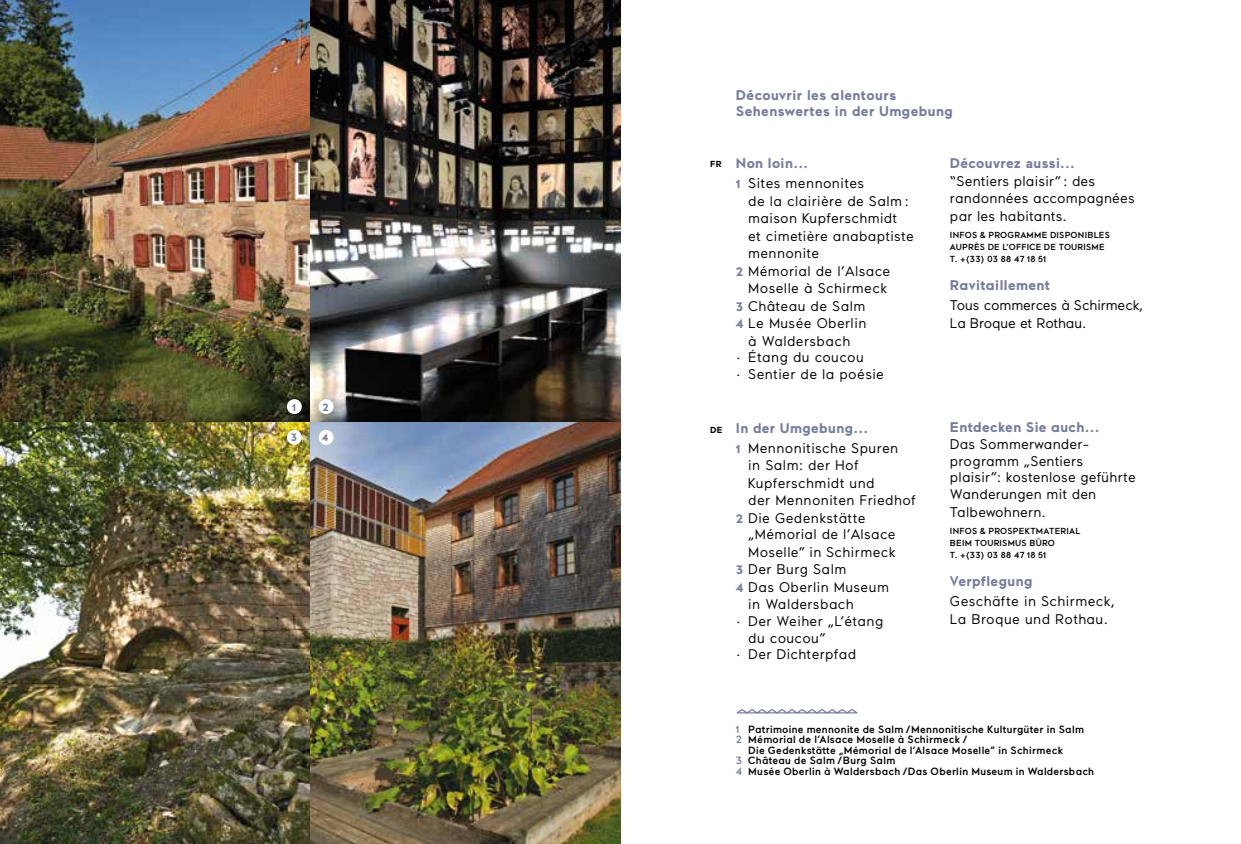
<style>
.page{position:relative;width:1241px;height:844px;background:#fff}
.page>*{position:absolute;margin:0;border:0;box-sizing:border-box;transform-origin:0 0}
.t1{font:14px/16.8px "Maax";letter-spacing:.02em;color:#000}
.t2{font:700 14px/15.8px "Maax";letter-spacing:.025em;color:#777d9d}
.t3{font:14px/17.5px "Maax";letter-spacing:-.01em;color:#000}
.t4{font:500 10.5px "Maax";letter-spacing:.025em;color:#000}
.t5{font:700 10.5px "Maax";color:#777d9d}
.t6{font:500 8.75px/12.2px "Maax";letter-spacing:.025em;color:#000}
.t7{font:700 8.75px "Maax";color:#000}
.s1{font-weight:700;color:#777d9d}
.s2{font-weight:700;font-size:12.25px;color:#777d9d}
.s3{font-weight:700;font-size:8.75px}
.s4{color:#777d9d}
</style>
<div class="page">
<img style="left:0;top:422px;width:310px;height:421px">
<img style="left:0;top:0;width:310px;height:422px">
<img style="left:310px;top:422px;width:310px;height:421px">
<img style="left:310px;top:0;width:310px;height:422px">
<svg style="left:736px;top:709px;width:122px;height:5px"></svg>
<div style="left:287px;top:399px;width:15px;height:15px;background:#fff;border-radius:50%"></div>
<div style="left:287px;top:430px;width:15px;height:14px;background:#fff;border-radius:50%"></div>
<div style="left:318px;top:399px;width:15px;height:15px;background:#fff;border-radius:50%"></div>
<div style="left:318px;top:430px;width:15px;height:14px;background:#fff;border-radius:50%"></div>
<p class="t5" style="left:292px;top:401px;width:6px">1</p>
<p class="t5" style="left:291px;top:432px;width:8px">3</p>
<p class="t5" style="left:322px;top:401px;width:8px">2</p>
<p class="t5" style="left:322px;top:432px;width:8px">4</p>
<p class="t7" style="left:710px;top:159px;width:13px">FR</p>
<p class="t2" style="left:735px;top:87px;width:218px">Découvrir les alentours<br>Sehenswertes in der Umgebung</p>
<p class="t1" style="left:735px;top:153px;width:130px;line-height:19.9px"><span class="s1">Non loin...<br></span><span class="s2">1</span> Sites mennonites</p>
<p class="t1" style="left:748px;top:192px;width:162px">de la clairière de Salm :</p>
<p class="t1" style="left:748px;top:210px;width:151px">maison Kupferschmidt</p>
<p class="t1" style="left:748px;top:227px;width:167px">et cimetière anabaptiste</p>
<p class="t1" style="left:748px;top:245px;width:72px">mennonite</p>
<p class="t1" style="left:735px;top:262px;width:156px"><span class="s2">2</span> Mémorial de l’Alsace</p>
<p class="t1" style="left:748px;top:280px;width:141px">Moselle à Schirmeck</p>
<p class="t1" style="left:735px;top:297px;width:131px"><span class="s2">3</span> Château de Salm</p>
<p class="t1" style="left:735px;top:315px;width:132px"><span class="s2">4</span> Le Musée Oberlin</p>
<p class="t1" style="left:748px;top:332px;width:103px">à Waldersbach</p>
<p class="t1" style="left:735px;top:349px;width:129px">· Étang du coucou</p>
<p class="t1" style="left:735px;top:366px;width:150px">· Sentier de la poésie</p>
<p class="t2" style="left:949px;top:155px;width:126px">Découvrez aussi...</p>
<p class="t1" style="left:949px;top:172px;width:186px;line-height:17.5px">“Sentiers plaisir” : des randonnées accompagnées par les habitants.</p>
<p class="t6" style="left:949px;top:229px;width:161px">INFOS &amp; PROGRAMME DISPONIBLES<br>AUPRÈS DE L’OFFICE DE TOURISME<br>T. +(33) 03 88 47 18 51</p>
<p class="t2" style="left:949px;top:278px;width:101px">Ravitaillement</p>
<p class="t3" style="left:949px;top:297px;width:195px">Tous commerces à Schirmeck,<br>La Broque et Rothau.</p>
<p class="t1" style="left:735px;top:418px;width:164px;line-height:19.9px;text-indent:-26px"><span class="s3">DE</span> <span class="s1">In der Umgebung...<br></span><span class="s2">1</span> Mennonitische Spuren</p>
<p class="t1" style="left:748px;top:457px;width:112px">in Salm: der Hof</p>
<p class="t1" style="left:748px;top:474px;width:128px">Kupferschmidt und</p>
<p class="t1" style="left:748px;top:492px;width:169px">der Mennoniten Friedhof</p>
<p class="t1" style="left:735px;top:509px;width:131px"><span class="s2">2</span> Die Gedenkstätte</p>
<p class="t1" style="left:748px;top:526px;width:149px">„Mémorial de l’Alsace</p>
<p class="t1" style="left:748px;top:543px;width:149px">Moselle” in Schirmeck</p>
<p class="t1" style="left:735px;top:561px;width:112px"><span class="s2">3</span> Der Burg Salm</p>
<p class="t1" style="left:735px;top:578px;width:154px"><span class="s2">4</span> Das Oberlin Museum</p>
<p class="t1" style="left:748px;top:596px;width:107px">in Waldersbach</p>
<p class="t1" style="left:735px;top:612px;width:149px">· Der Weiher „L’étang</p>
<p class="t1" style="left:748px;top:629px;width:79px">du coucou”</p>
<p class="t1" style="left:735px;top:646px;width:122px">· Der Dichterpfad</p>
<p class="t2" style="left:949px;top:420px;width:151px">Entdecken Sie auch...</p>
<p class="t1" style="left:949px;top:436px;width:187px">Das Sommerwander&shy;programm „Sentiers plaisir”: kostenlose geführte<br>Wanderungen mit den<br>Talbewohnern.</p>
<p class="t6" style="left:949px;top:524px;width:132px">INFOS &amp; PROSPEKTMATERIAL<br>BEIM TOURISMUS BÜRO<br>T. +(33) 03 88 47 18 51</p>
<p class="t2" style="left:949px;top:573px;width:84px">Verpflegung</p>
<p class="t1" style="left:949px;top:592px;width:166px;line-height:17.5px">Geschäfte in Schirmeck,<br>La Broque und Rothau.</p>
<p class="t4" style="left:735px;top:723px;width:349px"><span class="s4">1</span> Patrimoine mennonite de Salm /Mennonitische Kulturgüter in Salm</p>
<p class="t4" style="left:735px;top:733px;width:233px"><span class="s4">2</span> Mémorial de l’Alsace Moselle à Schirmeck /</p>
<p class="t4" style="left:748px;top:744px;width:316px">Die Gedenkstätte „Mémorial de l’Alsace Moselle” in Schirmeck</p>
<p class="t4" style="left:735px;top:754px;width:161px"><span class="s4">3</span> Château de Salm /Burg Salm</p>
<p class="t4" style="left:735px;top:765px;width:360px"><span class="s4">4</span> Musée Oberlin à Waldersbach /Das Oberlin Museum in Waldersbach</p>
</div>
